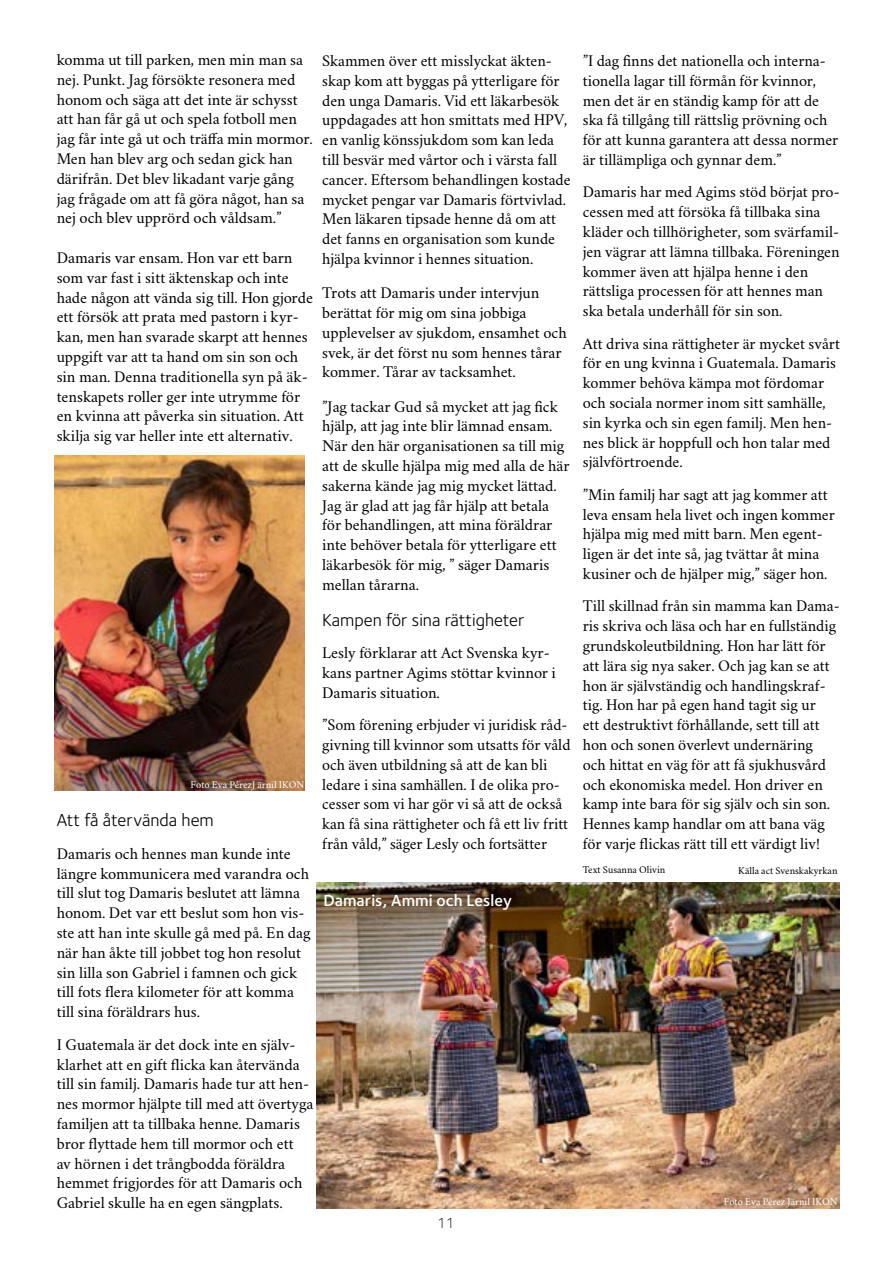
<style>
.page{position:relative;width:893px;height:1263px;background:#fff}
.page>*{position:absolute;margin:0;border:0;box-sizing:border-box;transform-origin:0 0}
.t1{font:18px "Foundry Sterling OT3";color:#000}
.t2{font:16.5px/19.8px "Crimson Svk 2.0";color:#000}
.t3{font:600 16.5px "Foundry Sterling OT3";color:#fff}
.t4{font:300 15px "Foundry Sterling OT3";color:#000}
.t5{font:10.5px "Crimson Svk 2.0";color:#fff}
.t6{font:10.5px "Crimson Svk 2.0";color:#000}
</style>
<div class="page">
<img style="left:54px;top:455px;width:251px;height:335px">
<img style="left:316px;top:882px;width:523px;height:327px">
<p class="t2" style="left:57px;top:49px;width:258px">komma ut till parken, men min man sa nej. Punkt. Jag försökte resonera med honom och säga att det inte är schysst att han får gå ut och spela fotboll men jag får inte gå ut och träffa min mormor.<br>Men han blev arg och sedan gick han därifrån. Det blev likadant varje gång jag frågade om att få göra något, han sa nej och blev upprörd och våldsam.”</p>
<p class="t2" style="left:57px;top:247px;width:258px">Damaris var ensam. Hon var ett barn som var fast i sitt äktenskap och inte hade någon att vända sig till. Hon gjorde ett försök att prata med pastorn i kyr&shy;kan, men han svarade skarpt att hennes uppgift var att ta hand om sin son och sin man. Denna traditionella syn på äk&shy;tenskapets roller ger inte utrymme för en kvinna att påverka sin situation. Att skilja sig var heller inte ett alternativ.</p>
<p class="t2" style="left:322px;top:50px;width:250px">Skammen över ett misslyckat äkten&shy;skap kom att byggas på ytterligare för den unga Damaris. Vid ett läkarbesök uppdagades att hon smittats med HPV, en vanlig könssjukdom som kan leda till besvär med vårtor och i värsta fall cancer. Eftersom behandlingen kostade mycket pengar var Damaris förtvivlad.<br>Men läkaren tipsade henne då om att det fanns en organisation som kunde hjälpa kvinnor i hennes situation.</p>
<p class="t2" style="left:322px;top:282px;width:246px">Trots att Damaris under intervjun berättat för mig om sina jobbiga upplevelser av sjukdom, ensamhet och svek, är det först nu som hennes tårar kommer. Tårar av tacksamhet.</p>
<p class="t2" style="left:322px;top:395px;width:249px">”Jag tackar Gud så mycket att jag fick hjälp, att jag inte blir lämnad ensam.<br>När den här organisationen sa till mig att de skulle hjälpa mig med alla de här sakerna kände jag mig mycket lättad.<br>Jag är glad att jag får hjälp att betala för behandlingen, att mina föräldrar inte behöver betala för ytterligare ett läkarbesök för mig, ” säger Damaris mellan tårarna.</p>
<p class="t1" style="left:322px;top:607px;width:204px">Kampen för sina rättigheter</p>
<p class="t2" style="left:322px;top:642px;width:235px">Lesly förklarar att Act Svenska kyr&shy;kans partner Agims stöttar kvinnor i<br>Damaris situation.</p>
<p class="t2" style="left:322px;top:714px;width:250px">”Som förening erbjuder vi juridisk råd&shy;givning till kvinnor som utsatts för våld och även utbildning så att de kan bli ledare i sina samhällen. I de olika pro&shy;cesser som vi har gör vi så att de också kan få sina rättigheter och få ett liv fritt från våld,” säger Lesly och fortsätter</p>
<p class="t5" style="left:191px;top:778px;width:115px">Foto Eva PérezJ ärnil IKON</p>
<p class="t1" style="left:57px;top:807px;width:159px">Att få återvända hem</p>
<p class="t2" style="left:57px;top:843px;width:255px">Damaris och hennes man kunde inte längre kommunicera med varandra och till slut tog Damaris beslutet att lämna honom. Det var ett beslut som hon vis&shy;ste att han inte skulle gå med på. En dag när han åkte till jobbet tog hon resolut sin lilla son Gabriel i famnen och gick till fots flera kilometer för att komma till sina föräldrars hus.</p>
<p class="t2" style="left:57px;top:1033px;width:258px">I Guatemala är det dock inte en själv&shy;klarhet att en gift flicka kan återvända till sin familj. Damaris hade tur att hen&shy;nes mormor hjälpte till med att övertyga familjen att ta tillbaka henne. Damaris bror flyttade hem till mormor och ett<br>av hörnen i det trångbodda föräldra hemmet frigjordes för att Damaris och Gabriel skulle ha en egen sängplats.</p>
<p class="t3" style="left:324px;top:887px;width:190px">Damaris, Ammi och Lesley</p>
<p class="t4" style="left:437px;top:1212px;width:19px">11</p>
<p class="t2" style="left:583px;top:50px;width:257px">”I dag finns det nationella och interna&shy;tionella lagar till förmån för kvinnor, men det är en ständig kamp för att de ska få tillgång till rättslig prövning och för att kunna garantera att dessa normer är tillämpliga och gynnar dem.”</p>
<p class="t2" style="left:583px;top:181px;width:258px">Damaris har med Agims stöd börjat pro&shy;cessen med att försöka få tillbaka sina kläder och tillhörigheter, som svärfamil&shy;jen vägrar att lämna tillbaka. Föreningen kommer även att hjälpa henne i den rättsliga processen för att hennes man ska betala underhåll för sin son.</p>
<p class="t2" style="left:583px;top:332px;width:259px">Att driva sina rättigheter är mycket svårt för en ung kvinna i Guatemala. Damaris kommer behöva kämpa mot fördomar och sociala normer inom sitt samhälle, sin kyrka och sin egen familj. Men hen&shy;nes blick är hoppfull och hon talar med självförtroende.</p>
<p class="t2" style="left:583px;top:484px;width:254px">”Min familj har sagt att jag kommer att leva ensam hela livet och ingen kommer hjälpa mig med mitt barn. Men egent&shy;ligen är det inte så, jag tvättar åt mina kusiner och de hjälper mig,” säger hon.</p>
<p class="t2" style="left:583px;top:595px;width:258px">Till skillnad från sin mamma kan Dama&shy;ris skriva och läsa och har en fullständig grundskoleutbildning. Hon har lätt för att lära sig nya saker. Och jag kan se att hon är självständig och handlingskraf&shy;tig. Hon har på egen hand tagit sig ur<br>ett destruktivt förhållande, sett till att hon och sonen överlevt undernäring och hittat en väg för att få sjukhusvård och ekonomiska medel. Hon driver en kamp inte bara för sig själv och sin son.<br>Hennes kamp handlar om att bana väg för varje flickas rätt till ett värdigt liv!</p>
<p class="t6" style="left:583px;top:862px;width:84px">Text Susanna Olivin</p>
<p class="t6" style="left:738px;top:864px;width:101px">Källa act Svenskakyrkan</p>
<p class="t5" style="left:724px;top:1194px;width:115px">Foto Eva Pérez Järnil IKON</p>
</div>
